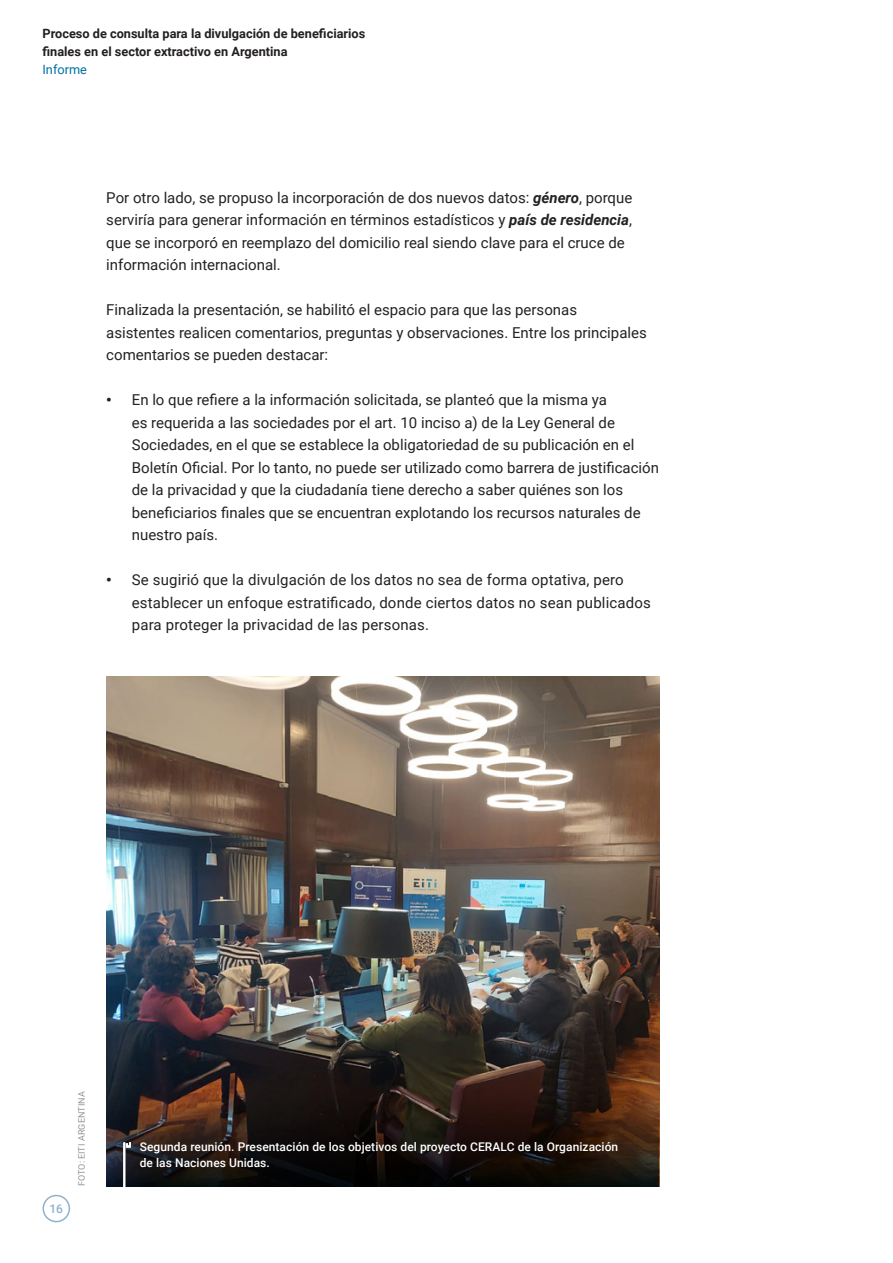
<style>
.page{position:relative;width:893px;height:1263px;background:#fff}
.page>*{position:absolute;margin:0;border:0;box-sizing:border-box;transform-origin:0 0}
.t1{font:15px/22.5px "Roboto";color:#222}
.t2{font:700 12.75px/18px "Roboto";color:#231f20}
.t3{font:12.75px "Roboto";color:#0071a1}
.Source{font:500 12px/16.5px "Roboto";letter-spacing:.005em;color:#fff}
.t4{font:500 12px "Roboto";color:#8db3cc}
.Photo_credit{font:9px "Roboto";letter-spacing:.015em;color:#939598}
.s1{font-weight:700;font-style:italic}
.s2{font-weight:900}
</style>
<div class="page">
<div style="left:43px;top:1195px;width:27px;height:27px;border:2px solid #8db3cc;border-radius:50%"></div>
<img style="left:106px;top:676px;width:553px;height:405px">
<svg style="left:106px;top:1081px;width:553px;height:106px;background:#231711"></svg>
<svg style="left:119px;top:1142px;width:12px;height:45px"></svg>
<p class="t2" style="left:43px;top:24px;width:324px">Proceso de consulta para la divulgación de beneficiarios finales en el sector extractivo en Argentina</p>
<p class="t3" style="left:43px;top:60px;width:46px">Informe</p>
<p class="t1" style="left:106px;top:185px;width:528px">Por otro lado, se propuso la incorporación de dos nuevos datos: <span class="s1">género</span>, porque serviría para generar información en términos estadísticos y <span class="s1">país de residencia</span>, que se incorporó en reemplazo del domicilio real siendo clave para el cruce de información internacional.</p>
<p class="t1" style="left:106px;top:298px;width:542px">Finalizada la presentación, se habilitó el espacio para que las personas asistentes realicen comentarios, preguntas y observaciones. Entre los principales comentarios se pueden destacar:</p>
<p class="t1" style="left:132px;top:388px;width:529px;text-indent:-26px"><span class="s2">•</span> En lo que refiere a la información solicitada, se planteó que la misma ya<br>es requerida a las sociedades por el art. 10 inciso a) de la Ley General de Sociedades, en el que se establece la obligatoriedad de su publicación en el Boletín Oficial. Por lo tanto, no puede ser utilizado como barrera de justificación de la privacidad y que la ciudadanía tiene derecho a saber quiénes son los beneficiarios finales que se encuentran explotando los recursos naturales de nuestro país.</p>
<p class="t1" style="left:132px;top:568px;width:521px;text-indent:-26px"><span class="s2">•</span> Se sugirió que la divulgación de los datos no sea de forma optativa, pero establecer un enfoque estratificado, donde ciertos datos no sean publicados para proteger la privacidad de las personas.</p>
<p class="t4" style="left:49px;top:1200px;width:15px">16</p>
<p class="Photo_credit" style="left:75px;top:1186px;width:97px;rotate:-90deg">FOTO: EITI ARGENTINA</p>
<p class="Source" style="left:140px;top:1138px;width:480px">Segunda reunión. Presentación de los objetivos del proyecto CERALC de la Organización de las Naciones Unidas.</p>
</div>
